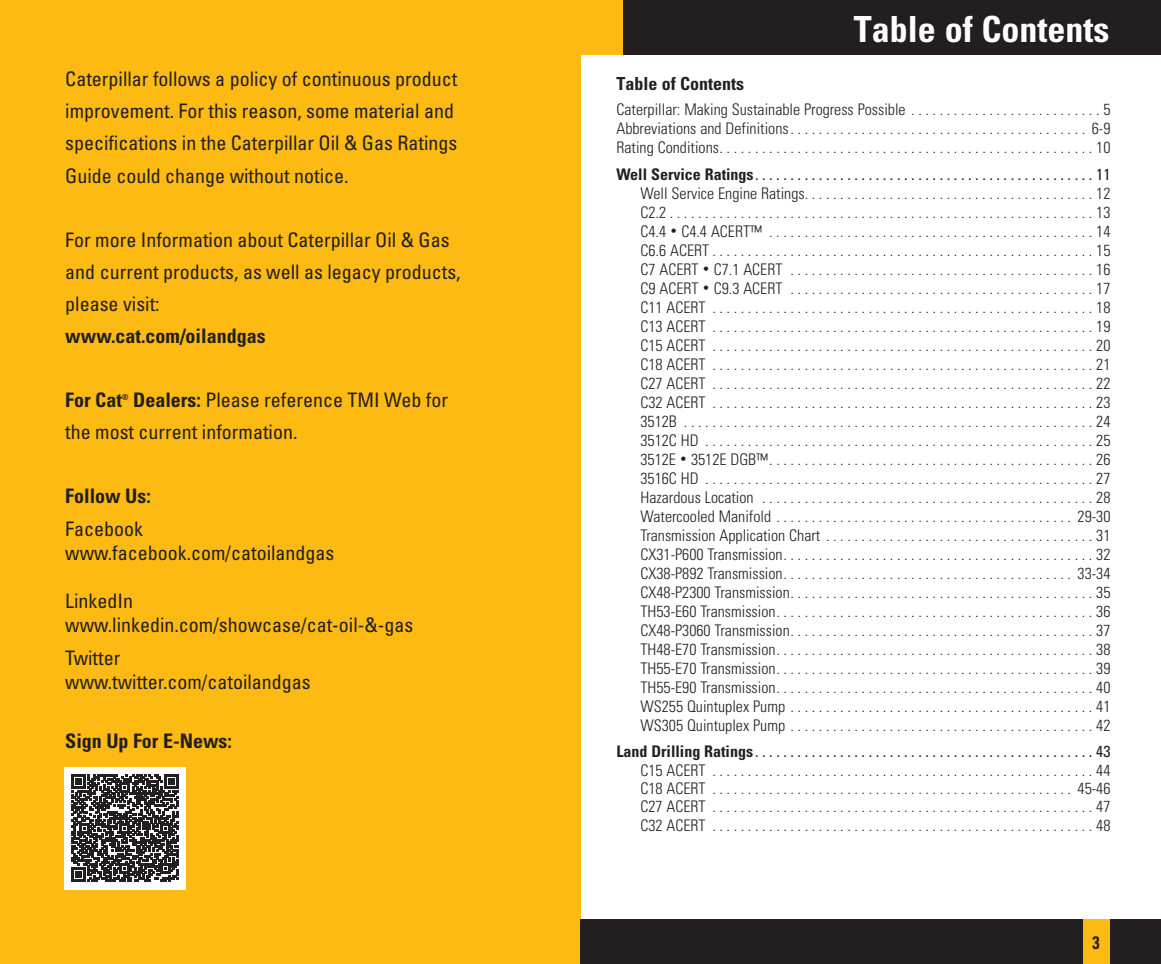
<style>
.page{position:relative;width:1161px;height:964px;background:#fff}
.page>*{position:absolute;margin:0;border:0;box-sizing:border-box;transform-origin:0 0}
.t1{font:700 condensed 36px "Univers LT Std";color:#fff}
.t2{font:condensed 20px/32px "Univers LT Std";color:#231f20}
.t3{font:700 condensed 20px "Univers LT Std";color:#231f20}
.t4{font:700 condensed 18px "Univers LT Std";color:#231f20}
.t5{font:700 condensed 18px "Univers LT Std";color:#231f20;scale:.9 1}
.t6{font:300 condensed 16px/19px "Univers LT Std";color:#231f20;text-align:justify}
.t7{font:condensed 16px "Univers LT Std";color:#231f20}
.t8{font:700 condensed 8.2px "Univers LT Std";color:#231f20}
.s1{font-weight:700}
.s2{font-size:12px}
</style>
<div class="page">
<div style="left:0;top:0;width:580px;height:964px;background:#fcba13"></div>
<div style="left:64px;top:767px;width:122px;height:122px;background:#fff"></div>
<svg style="left:72px;top:775px;width:106px;height:106px"></svg>
<div style="left:580px;top:919px;width:581px;height:45px;background:#231f20"></div>
<div style="left:590px;top:0;width:571px;height:54px;background:#231f20"></div>
<div style="left:1083px;top:919px;width:27px;height:45px;background:#fcba13"></div>
<div style="left:580px;top:0;width:43px;height:54px;background:#fcba13"></div>
<p class="t2" style="left:65px;top:63px;width:394px">Caterpillar follows a policy of continuous product improvement. For this reason, some material and specifications in the Caterpillar Oil &amp; Gas Ratings Guide could change without notice.</p>
<p class="t2" style="left:65px;top:223px;width:397px">For more Information about Caterpillar Oil &amp; Gas and current products, as well as legacy products, please visit:</p>
<p class="t3" style="left:65px;top:323px;width:202px">www.cat.com/oilandgas</p>
<p class="t3" style="left:65px;top:387px;width:58px">For Cat</p>
<p class="t8" style="left:122px;top:392px;width:8px">®</p>
<p class="t2" style="left:65px;top:383px;width:384px;text-indent:68px"><span class="s1">Dealers:</span> Please reference TMI Web for the most current information.</p>
<p class="t3" style="left:65px;top:483px;width:87px">Follow Us:</p>
<p class="t2" style="left:65px;top:516px;width:271px;line-height:24px">Facebook www.facebook.com/catoilandgas</p>
<p class="t2" style="left:65px;top:588px;width:350px;line-height:24px">LinkedIn www.linkedin.com/showcase/cat-oil-&amp;-gas</p>
<p class="t2" style="left:65px;top:645px;width:247px;line-height:24px">Twitter www.twitter.com/catoilandgas</p>
<p class="t3" style="left:65px;top:728px;width:168px">Sign Up For E-News:</p>
<h1 class="t1" style="left:854px;top:7px;width:257px">Table of Contents</h1>
<p class="t4" style="left:616px;top:73px;width:129px">Table of Contents</p>
<p class="t6" style="left:616px;top:100px;width:495px">Caterpillar: Making Sustainable Progress Possible . . . . . . . . . . . . . . . . . . . . . . . . . . 5<br>Abbreviations and Definitions . . . . . . . . . . . . . . . . . . . . . . . . . . . . . . . . . . . . . . . . . 6-9<br>Rating Conditions . . . . . . . . . . . . . . . . . . . . . . . . . . . . . . . . . . . . . . . . . . . . . . . . . . . . 10</p>
<p class="t7" style="left:616px;top:164px;width:144px"><span class="s1">Well Service Ratings</span> ...............................................</p>
<p class="t7" style="left:1096px;top:164px;width:16px">11</p>
<p class="t6" style="left:640px;top:184px;width:472px">Well Service Engine Ratings . . . . . . . . . . . . . . . . . . . . . . . . . . . . . . . . . . . . . . . . 12<br>C2.2............................................................ 13<br>C4.4 <span class="s2">•</span> C4.4 ACERT™ . . . . . . . . . . . . . . . . . . . . . . . . . . . . . . . . . . . . . . . . . . . . . 14<br>C6.6 ACERT . . . . . . . . . . . . . . . . . . . . . . . . . . . . . . . . . . . . . . . . . . . . . . . . . . . . . 15<br>C7 ACERT <span class="s2">•</span> C7.1 ACERT . . . . . . . . . . . . . . . . . . . . . . . . . . . . . . . . . . . . . . . . . . 16<br>C9 ACERT <span class="s2">•</span> C9.3 ACERT . . . . . . . . . . . . . . . . . . . . . . . . . . . . . . . . . . . . . . . . . . 17<br>C11 ACERT . . . . . . . . . . . . . . . . . . . . . . . . . . . . . . . . . . . . . . . . . . . . . . . . . . . . . 18<br>C13 ACERT . . . . . . . . . . . . . . . . . . . . . . . . . . . . . . . . . . . . . . . . . . . . . . . . . . . . . 19<br>C15 ACERT . . . . . . . . . . . . . . . . . . . . . . . . . . . . . . . . . . . . . . . . . . . . . . . . . . . . . 20<br>C18 ACERT . . . . . . . . . . . . . . . . . . . . . . . . . . . . . . . . . . . . . . . . . . . . . . . . . . . . . . 21<br>C27 ACERT . . . . . . . . . . . . . . . . . . . . . . . . . . . . . . . . . . . . . . . . . . . . . . . . . . . . . 22<br>C32 ACERT . . . . . . . . . . . . . . . . . . . . . . . . . . . . . . . . . . . . . . . . . . . . . . . . . . . . . 23<br>3512B . . . . . . . . . . . . . . . . . . . . . . . . . . . . . . . . . . . . . . . . . . . . . . . . . . . . . . . . . 24<br>3512C HD . . . . . . . . . . . . . . . . . . . . . . . . . . . . . . . . . . . . . . . . . . . . . . . . . . . . . . 25<br>3512E <span class="s2">•</span> 3512E DGB™ . . . . . . . . . . . . . . . . . . . . . . . . . . . . . . . . . . . . . . . . . . . . . 26<br>3516C HD . . . . . . . . . . . . . . . . . . . . . . . . . . . . . . . . . . . . . . . . . . . . . . . . . . . . . . 27<br>Hazardous Location . . . . . . . . . . . . . . . . . . . . . . . . . . . . . . . . . . . . . . . . . . . . . . 28<br>Watercooled Manifold . . . . . . . . . . . . . . . . . . . . . . . . . . . . . . . . . . . . . . . . . 29-30<br>Transmission Application Chart . . . . . . . . . . . . . . . . . . . . . . . . . . . . . . . . . . . . . . 31<br>CX31-P600 Transmission . . . . . . . . . . . . . . . . . . . . . . . . . . . . . . . . . . . . . . . . . . . . 32<br>CX38-P892 Transmission . . . . . . . . . . . . . . . . . . . . . . . . . . . . . . . . . . . . . . . . . 33-34<br>CX48-P2300 Transmission . . . . . . . . . . . . . . . . . . . . . . . . . . . . . . . . . . . . . . . . . . . 35<br>TH53-E60 Transmission . . . . . . . . . . . . . . . . . . . . . . . . . . . . . . . . . . . . . . . . . . . . . 36<br>CX48-P3060 Transmission . . . . . . . . . . . . . . . . . . . . . . . . . . . . . . . . . . . . . . . . . . . 37<br>TH48-E70 Transmission . . . . . . . . . . . . . . . . . . . . . . . . . . . . . . . . . . . . . . . . . . . . . 38<br>TH55-E70 Transmission . . . . . . . . . . . . . . . . . . . . . . . . . . . . . . . . . . . . . . . . . . . . . 39<br>TH55-E90 Transmission . . . . . . . . . . . . . . . . . . . . . . . . . . . . . . . . . . . . . . . . . . . . . 40<br>WS255 Quintuplex Pump . . . . . . . . . . . . . . . . . . . . . . . . . . . . . . . . . . . . . . . . . . . 41<br>WS305 Quintuplex Pump . . . . . . . . . . . . . . . . . . . . . . . . . . . . . . . . . . . . . . . . . . . 42</p>
<p class="t7" style="left:617px;top:741px;width:144px"><span class="s1">Land Drilling Ratings</span> ...............................................</p>
<p class="t7" style="left:1096px;top:741px;width:16px">43</p>
<p class="t6" style="left:640px;top:761px;width:472px;line-height:18.4px">C15 ACERT . . . . . . . . . . . . . . . . . . . . . . . . . . . . . . . . . . . . . . . . . . . . . . . . . . . . . 44<br>C18 ACERT . . . . . . . . . . . . . . . . . . . . . . . . . . . . . . . . . . . . . . . . . . . . . . . . . . . 45-46<br>C27 ACERT . . . . . . . . . . . . . . . . . . . . . . . . . . . . . . . . . . . . . . . . . . . . . . . . . . . . . 47<br>C32 ACERT . . . . . . . . . . . . . . . . . . . . . . . . . . . . . . . . . . . . . . . . . . . . . . . . . . . . . 48</p>
<p class="t5" style="left:1092px;top:931px;width:9px">3</p>
</div>
